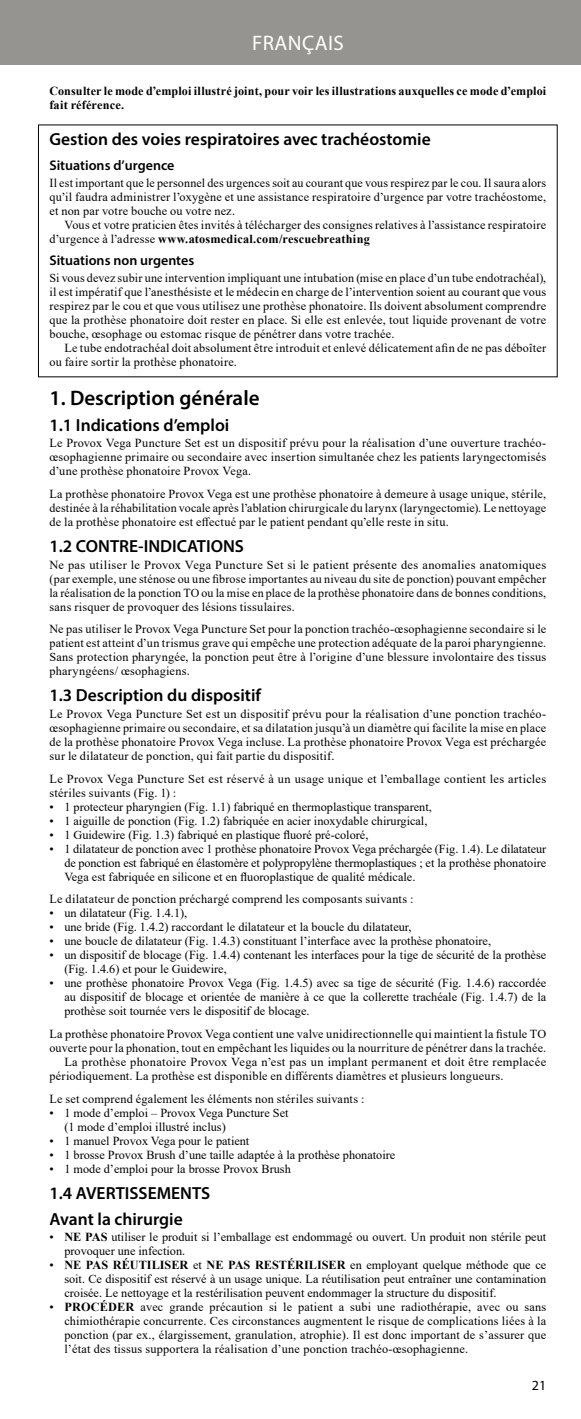
<style>
.page{position:relative;width:581px;height:1419px;background:#fff}
.page>*{position:absolute;margin:0;border:0;box-sizing:border-box;transform-origin:0 0}
.t1{font:600 21px "Myriad Pro";color:#000}
.t2{font:21px "Myriad Pro";letter-spacing:.02em;color:#fff}
.t3{font:600 17.5px/25.9px "Myriad Pro";color:#000}
.t4{font:600 14px "Myriad Pro";color:#000}
.t5{font:14px "Myriad Pro";color:#000}
.t6{font:12.25px/14px "Times New Roman";letter-spacing:.005em;color:#000;text-align:justify}
.t7{font:12.25px/14px "Times New Roman";letter-spacing:.025em;color:#000}
.t8{font:700 12.25px/14px "Times New Roman";letter-spacing:.01em;color:#000}
.s1{font-weight:700}
</style>
<div class="page">
<div style="left:0;top:0;width:580px;height:64px;background:#959490"></div>
<h1 class="t2" style="left:252px;top:30px;width:93px">FRANÇAIS</h1>
<p class="t8" style="left:49px;top:84px;width:498px">Consulter le mode d’emploi illustré joint, pour voir les illustrations auxquelles ce mode d’emploi fait référence.</p>
<h2 class="t3" style="left:49px;top:126px;width:382px">Gestion des voies respiratoires avec trachéostomie</h2>
<p class="t4" style="left:49px;top:156px;width:126px">Situations d’urgence</p>
<p class="t6" style="left:49px;top:175px;width:498px">Il est important que le personnel des urgences soit au courant que vous respirez par le cou. Il saura alors qu’il faudra administrer l’oxygène et une assistance respiratoire d’urgence par votre trachéostome, et non par votre bouche ou votre nez.</p>
<p class="t6" style="left:49px;top:217px;width:498px;text-indent:15px">Vous et votre praticien êtes invités à télécharger des consignes relatives à l’assistance respiratoire d’urgence à l’adresse <span class="s1">www.atosmedical.com/rescuebreathing</span></p>
<p class="t4" style="left:49px;top:251px;width:146px">Situations non urgentes</p>
<p class="t6" style="left:49px;top:270px;width:498px">Si vous devez subir une intervention impliquant une intubation (mise en place d’un tube endotrachéal), il est impératif que l’anesthésiste et le médecin en charge de l’intervention soient au courant que vous respirez par le cou et que vous utilisez une prothèse phonatoire. Ils doivent absolument comprendre que la prothèse phonatoire doit rester en place. Si elle est enlevée, tout liquide provenant de votre bouche, œsophage ou estomac risque de pénétrer dans votre trachée.</p>
<p class="t6" style="left:49px;top:340px;width:498px;text-indent:15px">Le tube endotrachéal doit absolument être introduit et enlevé délicatement afin de ne pas déboîter ou faire sortir la prothèse phonatoire.</p>
<h1 class="t1" style="left:49px;top:384px;width:211px">1. Description générale</h1>
<h2 class="t3" style="left:49px;top:412px;width:181px">1.1 Indications d’emploi</h2>
<p class="t6" style="left:49px;top:436px;width:498px">Le Provox Vega Puncture Set est un dispositif prévu pour la réalisation d’une ouverture trachéo&shy;œsophagienne primaire ou secondaire avec insertion simultanée chez les patients laryngectomisés d’une prothèse phonatoire Provox Vega.</p>
<p class="t6" style="left:49px;top:487px;width:498px">La prothèse phonatoire Provox Vega est une prothèse phonatoire à demeure à usage unique, stérile, destinée à la réhabilitation vocale après l’ablation chirurgicale du larynx (laryngectomie). Le nettoyage de la prothèse phonatoire est effectué par le patient pendant qu’elle reste in situ.</p>
<h2 class="t3" style="left:49px;top:533px;width:196px">1.2 CONTRE-INDICATIONS</h2>
<p class="t6" style="left:49px;top:557px;width:498px">Ne pas utiliser le Provox Vega Puncture Set si le patient présente des anomalies anatomiques (par exemple, une sténose ou une fibrose importantes au niveau du site de ponction) pouvant empêcher la réalisation de la ponction TO ou la mise en place de la prothèse phonatoire dans de bonnes conditions, sans risquer de provoquer des lésions tissulaires.</p>
<p class="t6" style="left:49px;top:622px;width:498px">Ne pas utiliser le Provox Vega Puncture Set pour la ponction trachéo-œsophagienne secondaire si le patient est atteint d’un trismus grave qui empêche une protection adéquate de la paroi pharyngienne.<br>Sans protection pharyngée, la ponction peut être à l’origine d’une blessure involontaire des tissus pharyngéens/ œsophagiens.</p>
<h2 class="t3" style="left:49px;top:682px;width:213px">1.3 Description du dispositif</h2>
<p class="t6" style="left:49px;top:706px;width:498px">Le Provox Vega Puncture Set est un dispositif prévu pour la réalisation d’une ponction trachéo&shy;œsophagienne primaire ou secondaire, et sa dilatation jusqu’à un diamètre qui facilite la mise en place de la prothèse phonatoire Provox Vega incluse. La prothèse phonatoire Provox Vega est préchargée sur le dilatateur de ponction, qui fait partie du dispositif.</p>
<p class="t7" style="left:49px;top:771px;width:498px">Le Provox Vega Puncture Set est réservé à un usage unique et l’emballage contient les articles stériles suivants (Fig. 1) :</p>
<p class="t6" style="left:49px;top:799px;width:383px">• 1 protecteur pharyngien (Fig. 1.1) fabriqué en thermoplastique transparent,</p>
<p class="t6" style="left:49px;top:813px;width:379px">• 1 aiguille de ponction (Fig. 1.2) fabriquée en acier inoxydable chirurgical,</p>
<p class="t6" style="left:49px;top:827px;width:320px">• 1 Guidewire (Fig. 1.3) fabriqué en plastique fluoré pré-coloré,</p>
<p class="t6" style="left:64px;top:841px;width:483px;text-indent:-15px">• 1 dilatateur de ponction avec 1 prothèse phonatoire Provox Vega préchargée (Fig. 1.4). Le dilatateur de ponction est fabriqué en élastomère et polypropylène thermoplastiques ; et la prothèse phonatoire Vega est fabriquée en silicone et en fluoroplastique de qualité médicale.</p>
<p class="t6" style="left:49px;top:892px;width:365px">Le dilatateur de ponction préchargé comprend les composants suivants :</p>
<p class="t6" style="left:49px;top:906px;width:139px">• un dilatateur (Fig. 1.4.1),</p>
<p class="t6" style="left:49px;top:920px;width:363px">• une bride (Fig. 1.4.2) raccordant le dilatateur et la boucle du dilatateur,</p>
<p class="t6" style="left:49px;top:934px;width:443px">• une boucle de dilatateur (Fig. 1.4.3) constituant l’interface avec la prothèse phonatoire,</p>
<p class="t6" style="left:64px;top:948px;width:483px;text-indent:-15px">• un dispositif de blocage (Fig. 1.4.4) contenant les interfaces pour la tige de sécurité de la prothèse (Fig. 1.4.6) et pour le Guidewire,</p>
<p class="t6" style="left:64px;top:976px;width:483px;text-indent:-15px">• une prothèse phonatoire Provox Vega (Fig. 1.4.5) avec sa tige de sécurité (Fig. 1.4.6) raccordée au dispositif de blocage et orientée de manière à ce que la collerette trachéale (Fig. 1.4.7) de la prothèse soit tournée vers le dispositif de blocage.</p>
<p class="t6" style="left:49px;top:1026px;width:498px">La prothèse phonatoire Provox Vega contient une valve unidirectionnelle qui maintient la fistule TO</p>
<p class="t6" style="left:49px;top:1040px;width:498px">ouverte pour la phonation, tout en empêchant les liquides ou la nourriture de pénétrer dans la trachée.</p>
<p class="t7" style="left:64px;top:1054px;width:483px">La prothèse phonatoire Provox Vega n’est pas un implant permanent et doit être remplacée</p>
<p class="t6" style="left:49px;top:1068px;width:455px">périodiquement. La prothèse est disponible en différents diamètres et plusieurs longueurs.</p>
<p class="t6" style="left:49px;top:1091px;width:316px">Le set comprend également les éléments non stériles suivants :</p>
<p class="t6" style="left:64px;top:1105px;width:225px;text-indent:-15px">• 1 mode d’emploi – Provox Vega Puncture Set (1 mode d’emploi illustré inclus)</p>
<p class="t6" style="left:49px;top:1133px;width:201px">• 1 manuel Provox Vega pour le patient</p>
<p class="t6" style="left:49px;top:1147px;width:347px">• 1 brosse Provox Brush d’une taille adaptée à la prothèse phonatoire</p>
<p class="t6" style="left:49px;top:1161px;width:243px">• 1 mode d’emploi pour la brosse Provox Brush</p>
<h2 class="t3" style="left:49px;top:1179px;width:162px">1.4 AVERTISSEMENTS<br>Avant la chirurgie</h2>
<p class="t6" style="left:64px;top:1230px;width:483px;text-indent:-15px">• <span class="s1">NE PAS</span> utiliser le produit si l’emballage est endommagé ou ouvert. Un produit non stérile peut provoquer une infection.</p>
<p class="t6" style="left:64px;top:1258px;width:483px;text-indent:-15px">• <span class="s1">NE PAS RÉUTILISER</span> et <span class="s1">NE PAS RESTÉRILISER</span> en employant quelque méthode que ce soit. Ce dispositif est réservé à un usage unique. La réutilisation peut entraîner une contamination croisée. Le nettoyage et la restérilisation peuvent endommager la structure du dispositif.</p>
<p class="t6" style="left:64px;top:1300px;width:483px;text-indent:-15px">• <span class="s1">PROCÉDER</span> avec grande précaution si le patient a subi une radiothérapie, avec ou sans chimiothérapie concurrente. Ces circonstances augmentent le risque de complications liées à la ponction (par ex., élargissement, granulation, atrophie). Il est donc important de s’assurer que l’état des tissus supportera la réalisation d’une ponction trachéo-œsophagienne.</p>
<p class="t5" style="left:531px;top:1377px;width:16px">21</p>
</div>
